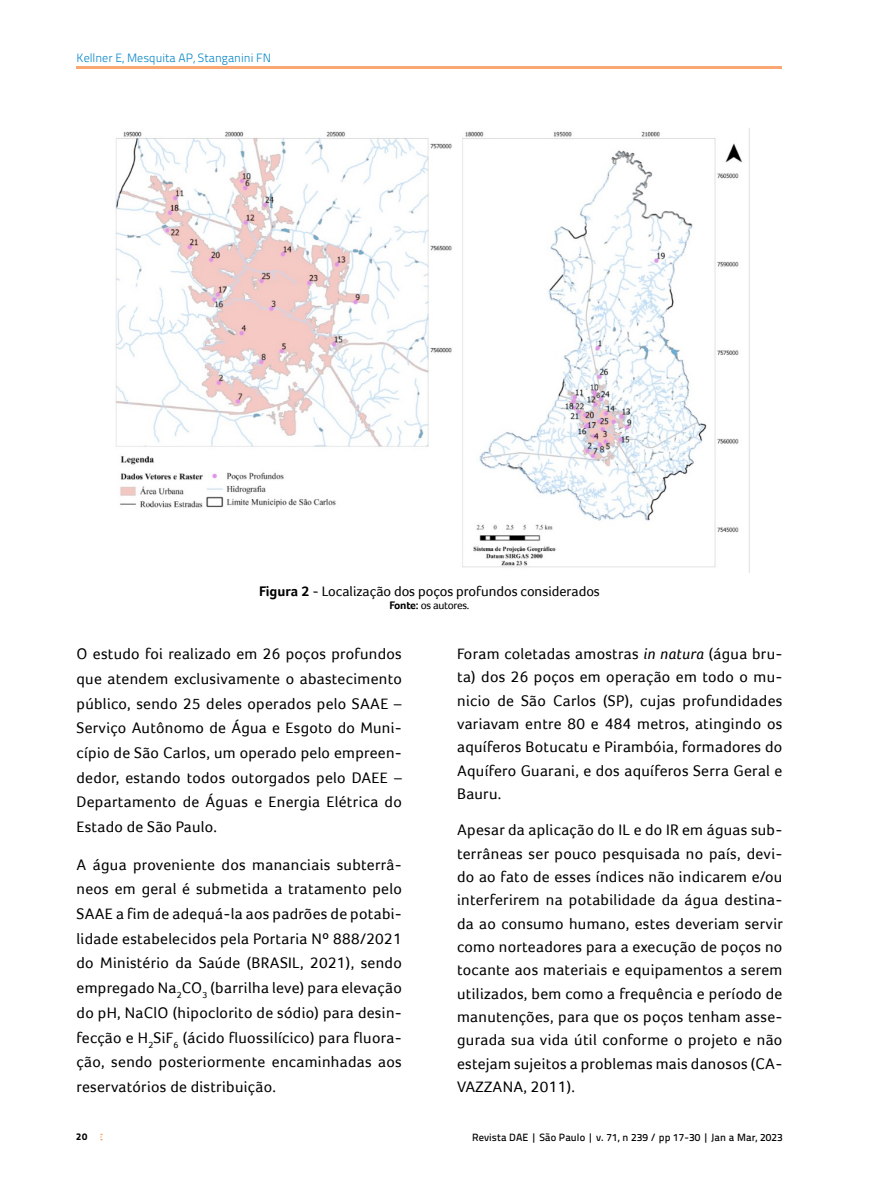
<style>
.page{position:relative;width:893px;height:1191px;background:#fff}
.page>*{position:absolute;margin:0;border:0;box-sizing:border-box;transform-origin:0 0}
.t1{font:15.75px/23.4px "Foco";letter-spacing:.02em;color:#000;text-align:justify}
.t2{font:14.25px "Foco";color:#000}
.t3{font:300 12px "Titillium Text 22 L";color:#0083c6}
.t4{font:11.25px "Foco";letter-spacing:-.02em;color:#000}
.t5{font:500 10.5px "Titillium Text 22 L";letter-spacing:.01em;color:#000}
.t6{font:800 9.75px "Titillium Text 22 L";color:#000}
.s1{font-weight:700}
.s2{font-style:italic}
</style>
<div class="page">
<img style="left:115px;top:128px;width:635px;height:444px">
<hr style="left:77px;top:66px;width:705px;height:3px;background:#f9a773">
<p class="t3" style="left:77px;top:49px;width:196px">Kellner E, Mesquita AP, Stanganini FN</p>
<p class="t2" style="left:259px;top:582px;width:342px"><span class="s1">Figura 2</span> - Localização dos poços profundos considerados</p>
<p class="t4" style="left:389px;top:599px;width:81px"><span class="s1">Fonte:</span> os autores.</p>
<p class="t1" style="left:77px;top:641px;width:327px;line-height:24.8px">O estudo foi realizado em 26 poços profundos que atendem exclusivamente o abastecimento público, sendo 25 deles operados pelo SAAE – Serviço Autônomo de Água e Esgoto do Muni&shy;cípio de São Carlos, um operado pelo empreen&shy;dedor, estando todos outorgados pelo DAEE – Departamento de Águas e Energia Elétrica do Estado de São Paulo.</p>
<p class="t1" style="left:77px;top:851px;width:327px;line-height:24.8px">A água proveniente dos mananciais subterrâ&shy;neos em geral é submetida a tratamento pelo SAAE a fim de adequá-la aos padrões de potabi&shy;lidade estabelecidos pela Portaria Nº 888/2021 do Ministério da Saúde (BRASIL, 2021), sendo empregado Na<sub>2</sub>CO<sub>3</sub> (barrilha leve) para elevação do pH, NaClO (hipoclorito de sódio) para desin&shy;fecção e H<sub>2</sub>SiF<sub>6</sub> (ácido fluossilícico) para fluora&shy;ção, sendo posteriormente encaminhadas aos reservatórios de distribuição.</p>
<p class="t6" style="left:76px;top:1129px;width:13px">20</p>
<p class="t1" style="left:457px;top:642px;width:327px">Foram coletadas amostras <span class="s2">in natura</span> (água bru&shy;ta) dos 26 poços em operação em todo o mu&shy;nicio de São Carlos (SP), cujas profundidades variavam entre 80 e 484 metros, atingindo os aquíferos Botucatu e Pirambóia, formadores do Aquífero Guarani, e dos aquíferos Serra Geral e Bauru.</p>
<p class="t1" style="left:457px;top:818px;width:327px">Apesar da aplicação do IL e do IR em águas sub&shy;terrâneas ser pouco pesquisada no país, devi&shy;do ao fato de esses índices não indicarem e/ou interferirem na potabilidade da água destina&shy;da ao consumo humano, estes deveriam servir como norteadores para a execução de poços no tocante aos materiais e equipamentos a serem utilizados, bem como a frequência e período de manutenções, para que os poços tenham asse&shy;gurada sua vida útil conforme o projeto e não estejam sujeitos a problemas mais danosos (CA-VAZZANA, 2011).</p>
<p class="t5" style="left:472px;top:1129px;width:312px">Revista DAE | São Paulo | v. 71, n 239 / pp 17-30 | Jan a Mar, 2023</p>
</div>
